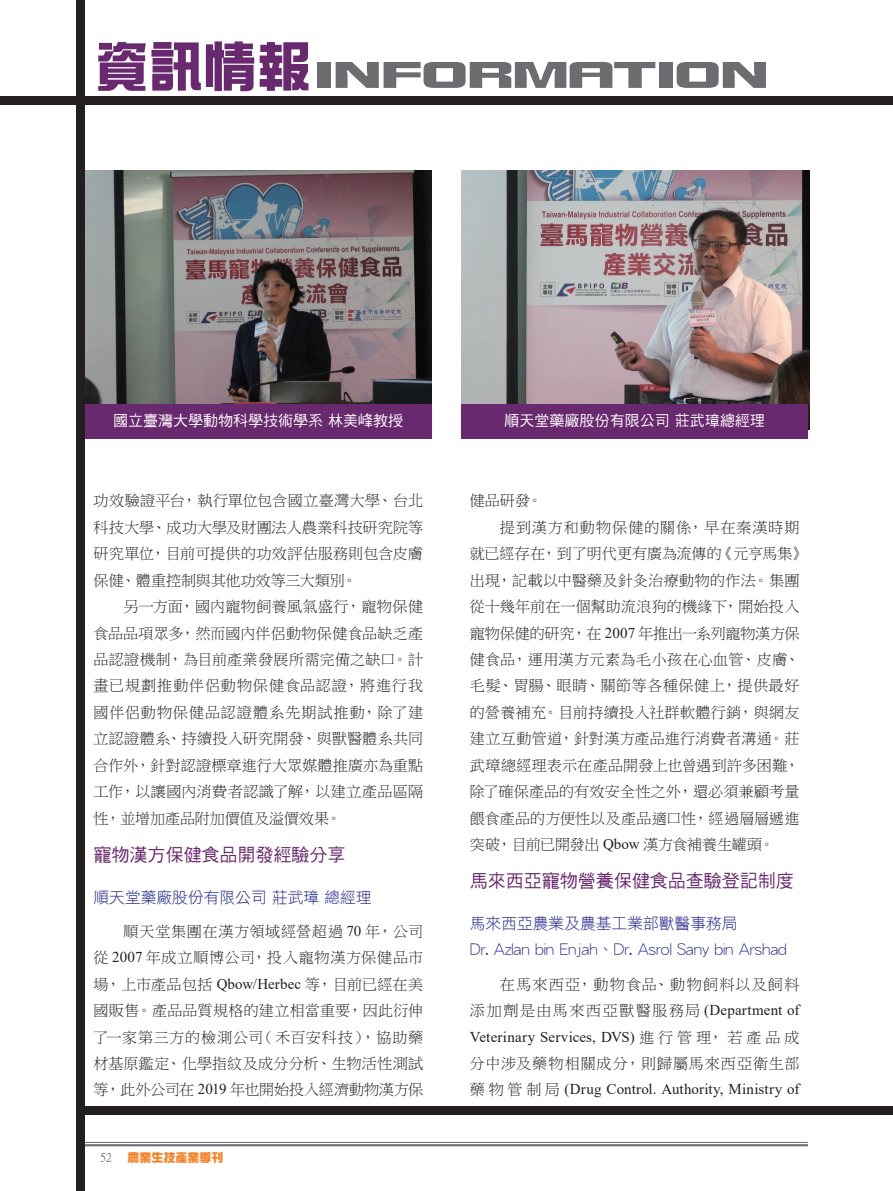
<style>
.page{position:relative;width:893px;height:1191px;background:#fff}
.page>*{position:absolute;margin:0;border:0;box-sizing:border-box;transform-origin:0 0}
.t1{font:36.15px "DF Zong Yi W9 WINP BF";color:#6c6d70;scale:1.64 1}
.t2{font:18px "DF Hei W5 WINP BF";color:#69296e}
.t3{font:15.75px/26.4px "DF Hei W3 WINP BF";color:#2e3092}
.t4{font:15px/26.4px "P Ming Li U";letter-spacing:.015em;color:#231f20;text-align:justify}
.t5{font:15px "Times New Roman";letter-spacing:.01em;color:#231f20}
.t6{font:15px/26.4px "P Ming Li U";letter-spacing:.095em;color:#231f20;text-align:right}
.t7{font:15px "DF Hei W5 WINP BF";color:#fff}
.t8{font:15px "P Ming Li U";letter-spacing:-.01em;color:#231f20}
.t9{font:15px "P Ming Li U";letter-spacing:.045em;color:#231f20}
.t10{font:15px "P Ming Li U";letter-spacing:-.02em;color:#231f20}
.t11{font:15px "P Ming Li U";letter-spacing:.06em;color:#231f20}
.t12{font:15px "P Ming Li U";letter-spacing:.07em;color:#231f20}
.t13{font:12px "DF Zong Yi W9 WINP BF";color:#f57f21}
.t14{font:12px "P Ming Li U";color:#57585a}
.s1{font-size:54px;color:#69296e}
.s2{font-family:"Times New Roman"}
.s3{font-family:"P Ming Li U"}
</style>
<div class="page">
<hr style="left:85px;top:1142px;width:723px;height:1px;background:#6c6d70">
<hr style="left:85px;top:1144px;width:723px;height:2px;background:#6c6d70">
<div style="left:77px;top:0;width:8px;height:1191px;background:#231f20"></div>
<div style="left:81px;top:1106px;width:812px;height:8px;background:#231f20"></div>
<div style="left:0;top:96px;width:893px;height:8px;background:#231f20"></div>
<img style="left:85px;top:170px;width:346px;height:234px">
<div style="left:85px;top:404px;width:346px;height:34px;background:#69296e"></div>
<img style="left:461px;top:170px;width:349px;height:259px">
<div style="left:461px;top:404px;width:347px;height:34px;background:#69296e"></div>
<h1 class="t1" style="left:95px;top:57px;width:412px"><span class="s1">資訊情報</span>INFORMATION</h1>
<p class="t7" style="left:113px;top:412px;width:291px">國立臺灣大學動物科學技術學系 林美峰教授</p>
<p class="t7" style="left:505px;top:412px;width:261px">順天堂藥廠股份有限公司 莊武璋總經理</p>
<p class="t4" style="left:94px;top:488px;width:331px">功效驗證平台，執行單位包含國立臺灣大學、台北科技大學、成功大學及財團法人農業科技研究院等研究單位，目前可提供的功效評估服務則包含皮膚保健、體重控制與其他功效等三大類別。</p>
<p class="t4" style="left:94px;top:593px;width:331px;text-indent:30px">另一方面，國內寵物飼養風氣盛行，寵物保健食品品項眾多，然而國內伴侶動物保健食品缺乏產品認證機制，為目前產業發展所需完備之缺口。計畫已規劃推動伴侶動物保健食品認證，將進行我國伴侶動物保健品認證體系先期試推動，除了建立認證體系、持續投入研究開發、與獸醫體系共同合作外，針對認證標章進行大眾媒體推廣亦為重點工作，以讓國內消費者認識了解，以建立產品區隔性，並增加產品附加價值及溢價效果。</p>
<p class="t2" style="left:94px;top:845px;width:253px">寵物漢方保健食品開發經驗分享</p>
<p class="t3" style="left:94px;top:883px;width:280px">順天堂藥廠股份有限公司 莊武璋 總經理</p>
<p class="t4" style="left:94px;top:918px;width:331px;text-indent:30px">順天堂集團在漢方領域經營超過 <span class="s2">70</span> 年，公司從 <span class="s2">2007</span> 年成立順博公司，投入寵物漢方保健品市場，上市產品包括 <span class="s2">Qbow/Herbec</span> 等，目前已經在美國販售。產品品質規格的建立相當重要，因此衍伸了一家第三方的檢測公司（禾百安科技），協助藥材基原鑑定、化學指紋及成分分析、生物活性測試等，此外公司在 <span class="s2">2019</span> 年也開始投入經濟動物漢方保</p>
<p class="t14" style="left:100px;top:1151px;width:13px">52</p>
<p class="t13" style="left:128px;top:1151px;width:97px">農業生技產業季刊</p>
<p class="t4" style="left:470px;top:488px;width:74px">健品研發。</p>
<p class="t12" style="left:500px;top:520px;width:301px">提到漢方和動物保健的關係，早在秦漢時期</p>
<p class="t4" style="left:470px;top:540px;width:339px">就已經存在，到了明代更有廣為流傳的《元亨馬集》</p>
<p class="t4" style="left:470px;top:567px;width:331px">出現，記載以中醫藥及針灸治療動物的作法。集團</p>
<p class="t4" style="left:470px;top:593px;width:331px">從十幾年前在一個幫助流浪狗的機緣下，開始投入</p>
<p class="t8" style="left:470px;top:625px;width:331px">寵物保健的研究，在 <span class="s2">2007</span> 年推出一系列寵物漢方保</p>
<p class="t4" style="left:470px;top:646px;width:331px">健食品，運用漢方元素為毛小孩在心血管、皮膚、</p>
<p class="t9" style="left:470px;top:678px;width:331px">毛髮、胃腸、眼睛、關節等各種保健上，提供最好</p>
<p class="t4" style="left:470px;top:699px;width:331px">的營養補充。目前持續投入社群軟體行銷，與網友</p>
<p class="t4" style="left:470px;top:725px;width:331px">建立互動管道，針對漢方產品進行消費者溝通。莊</p>
<p class="t4" style="left:470px;top:752px;width:331px">武璋總經理表示在產品開發上也曾遇到許多困難，</p>
<p class="t4" style="left:470px;top:778px;width:331px">除了確保產品的有效安全性之外，還必須兼顧考量</p>
<p class="t4" style="left:470px;top:804px;width:331px">餵食產品的方便性以及產品適口性，經過層層遞進</p>
<p class="t10" style="left:470px;top:837px;width:306px">突破，目前已開發出 <span class="s2">Qbow</span> 漢方食補養生罐頭。</p>
<p class="t2" style="left:470px;top:872px;width:325px">馬來西亞寵物營養保健食品查驗登記制度</p>
<p class="t3" style="left:470px;top:910px;width:318px">馬來西亞農業及農基工業部獸醫事務局<br>Dr. Azlan bin Enjah、Dr. Asrol Sany bin Arshad</p>
<p class="t6" style="left:470px;top:971px;width:331px">在馬來西亞，動物食品、動物飼料以及飼料<br>添加劑是由馬來西亞獸醫服務局 <span class="s2">(Department of</span></p>
<p class="t5" style="left:470px;top:1026px;width:331px">Veterinary Services, DVS) <span class="s3">進行管理，若產品成</span></p>
<p class="t11" style="left:470px;top:1056px;width:331px">分中涉及藥物相關成分，則歸屬馬來西亞衛生部</p>
<p class="t5" style="left:470px;top:1078px;width:331px"><span class="s3">藥物管制局</span> (Drug Control. Authority, Ministry of</p>
</div>
